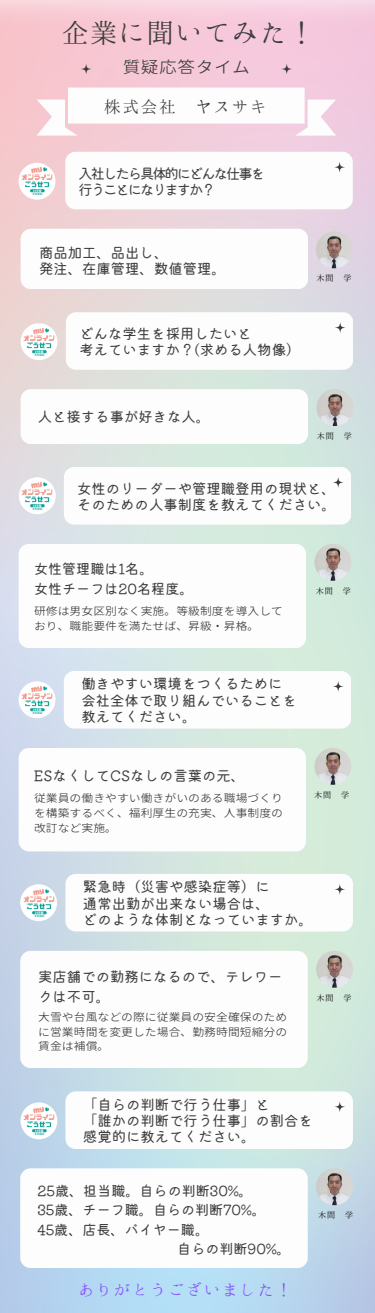
<style>
.page{position:relative;width:375px;height:1313px;background:#fff}
.page>*{position:absolute;margin:0;border:0;box-sizing:border-box;transform-origin:0 0}
.t1{font:29.94px "Hannari Mincho";letter-spacing:-.055em;color:#3d3d3d}
.t2{font:18.25px "Hannari Mincho";color:#3d3d3d}
.t3{font:18px "Hannari Mincho";color:#8c52ff}
.t4{font:expanded 16.19px "Glow Sans J";letter-spacing:.03em;color:#3d3d3d}
.t5{font:14.38px/16.2px "Kiwi Maru";color:#3d3d3d}
.t6{font:14.38px/16.2px "Kiwi Maru";letter-spacing:-.145em;color:#3d3d3d}
.t7{font:14.06px/19.3px "Kiwi Maru";color:#3d3d3d}
.t8{font:expanded 10.81px/14.8px "Glow Sans J";color:#3d3d3d;text-align:justify}
.t9{font:9px "Hannari Mincho";color:#000}
</style>
<div class="page">
<img style="left:0;top:0;width:375px;height:1312px">
<svg style="left:81px;top:63px;width:11px;height:12px"></svg>
<svg style="left:281px;top:63px;width:11px;height:12px"></svg>
<svg style="left:37px;top:88px;width:299px;height:48px"></svg>
<div style="left:65px;top:152px;width:287px;height:57px;background:#fdfdfd;border-radius:10px"></div>
<div style="left:21px;top:229px;width:287px;height:60px;background:#fdfdfd;border-radius:10px"></div>
<svg style="left:334px;top:162px;width:11px;height:11px"></svg>
<img style="left:316px;top:231px;width:37px;height:37px;border-radius:50%">
<img style="left:19px;top:163px;width:36px;height:37px;border-radius:50%">
<div style="left:64px;top:467px;width:287px;height:57px;background:#fdfdfd;border-radius:10px"></div>
<div style="left:19px;top:544px;width:287px;height:104px;background:#fdfdfd;border-radius:10px"></div>
<svg style="left:333px;top:477px;width:11px;height:11px"></svg>
<img style="left:19px;top:477px;width:37px;height:37px;border-radius:50%">
<img style="left:315px;top:544px;width:36px;height:37px;border-radius:50%">
<div style="left:64px;top:671px;width:287px;height:57px;background:#fdfdfd;border-radius:10px"></div>
<div style="left:19px;top:748px;width:287px;height:103px;background:#fdfdfd;border-radius:10px"></div>
<svg style="left:333px;top:681px;width:11px;height:11px"></svg>
<img style="left:19px;top:681px;width:36px;height:37px;border-radius:50%">
<img style="left:315px;top:748px;width:36px;height:36px;border-radius:50%">
<div style="left:65px;top:874px;width:288px;height:57px;background:#fdfdfd;border-radius:10px"></div>
<div style="left:20px;top:950px;width:287px;height:118px;background:#fdfdfd;border-radius:10px"></div>
<svg style="left:334px;top:884px;width:11px;height:11px"></svg>
<img style="left:20px;top:884px;width:37px;height:37px;border-radius:50%">
<img style="left:316px;top:950px;width:37px;height:37px;border-radius:50%">
<div style="left:65px;top:1091px;width:288px;height:58px;background:#fdfdfd;border-radius:10px"></div>
<div style="left:20px;top:1168px;width:287px;height:99px;background:#fdfdfd;border-radius:10px"></div>
<svg style="left:334px;top:1101px;width:11px;height:11px"></svg>
<img style="left:21px;top:1102px;width:36px;height:37px;border-radius:50%">
<img style="left:316px;top:1168px;width:37px;height:37px;border-radius:50%">
<div style="left:66px;top:312px;width:287px;height:58px;background:#fdfdfd;border-radius:10px"></div>
<div style="left:21px;top:389px;width:287px;height:55px;background:#fdfdfd;border-radius:10px"></div>
<svg style="left:335px;top:322px;width:11px;height:11px"></svg>
<img style="left:21px;top:323px;width:36px;height:37px;border-radius:50%">
<img style="left:317px;top:389px;width:36px;height:37px;border-radius:50%">
<h1 class="t1" style="left:62px;top:17px;width:258px">企業に聞いてみた！</h1>
<p class="t4" style="left:123px;top:54px;width:129px">質疑応答タイム</p>
<p class="t2" style="left:104px;top:97px;width:166px">株式会社 ヤスサキ</p>
<p class="t6" style="left:79px;top:165px;width:188px">入社したら具体的にどんな仕事を行うことになりますか？</p>
<p class="t5" style="left:39px;top:244px;width:188px">商品加工、品出し、<br>発注、在庫管理、数値管理。</p>
<p class="t5" style="left:79px;top:324px;width:223px">どんな学生を採用したいと<br>考えていますか？(求める人物像）</p>
<p class="t5" style="left:38px;top:407px;width:174px">人と接する事が好きな人。</p>
<p class="t9" style="left:317px;top:273px;width:37px">木間 学</p>
<p class="t9" style="left:317px;top:431px;width:37px">木間 学</p>
<p class="t5" style="left:77px;top:479px;width:260px">女性のリーダーや管理職登用の現状と、そのための人事制度を教えてください。</p>
<p class="t7" style="left:34px;top:558px;width:161px">女性管理職は1名。<br>女性チーフは20名程度。</p>
<p class="t8" style="left:34px;top:603px;width:251px">研修は男女区別なく実施。等級制度を導入しており、職能要件を満たせば、昇級・ 昇格。</p>
<p class="t5" style="left:81px;top:675px;width:217px">働きやすい環境をつくるために会社全体で取り組んでいることを教えてください。</p>
<p class="t5" style="left:34px;top:766px;width:213px">ESなくしてCSなしの言葉の元、</p>
<p class="t8" style="left:34px;top:790px;width:251px">従業員の働きやすい働きがいのある職場づくりを構築するべく、福利厚生の充実、人事制度の改訂など実施。</p>
<p class="t9" style="left:316px;top:586px;width:37px">木間 学</p>
<p class="t9" style="left:314px;top:790px;width:37px">木間 学</p>
<p class="t5" style="left:83px;top:878px;width:232px">緊急時（災害や感染症等）に<br>通常出勤が出来ない場合は、<br>どのような体制となっていますか。</p>
<p class="t5" style="left:38px;top:965px;width:246px;line-height:19.8px">実店舗での勤務になるので、テレワークは不可。</p>
<p class="t8" style="left:38px;top:1008px;width:251px">大雪や台風などの際に従業員の安全確保のために営業時間を変更した場合、勤務時間短縮分の賃金は補償。</p>
<p class="t9" style="left:317px;top:992px;width:37px">木間 学</p>
<p class="t5" style="left:83px;top:1095px;width:232px">「自らの判断で行う仕事」と<br>「誰かの判断で行う仕事」の割合を感覚的に教えてください。</p>
<p class="t7" style="left:37px;top:1180px;width:217px">25歳、担当職。自らの判断30%。</p>
<p class="t7" style="left:37px;top:1199px;width:230px">35歳、チーフ職。自らの判断70%。</p>
<p class="t7" style="left:37px;top:1219px;width:173px">45歳、店長、バイヤー職。</p>
<p class="t7" style="left:177px;top:1238px;width:115px">自らの判断90%。</p>
<p class="t3" style="left:78px;top:1280px;width:217px">ありがとうございました！</p>
<p class="t9" style="left:318px;top:1210px;width:37px">木間 学</p>
</div>
